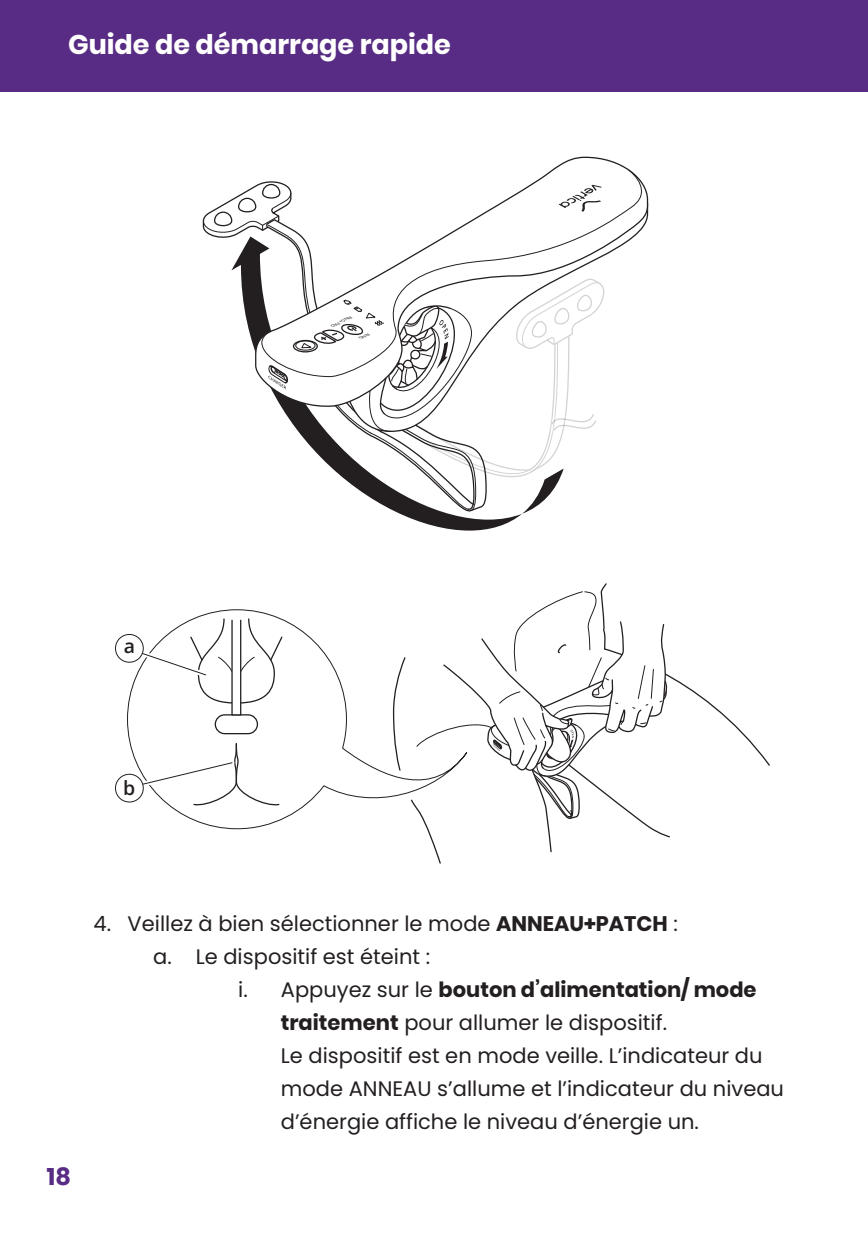
<style>
.page{position:relative;width:868px;height:1234px;background:#fff}
.page>*{position:absolute;margin:0;border:0;box-sizing:border-box;transform-origin:0 0}
.t1{font:700 27px "Poppins";color:#fff}
.t2{font:700 24px "Poppins";color:#582c84}
.t3{font:21px "Poppins";color:#231f20}
.t4{font:700 21px "Poppins";color:#231f20}
.t5{font:600 19.5px "Open Sans";color:#231f20}
.t6{font:italic 3.9px "Open Sans";color:#231f20;scale:1.15 1}
.s1{font-weight:700}
.s2{font-weight:400}
</style>
<div class="page">
<div style="left:0;top:0;width:867px;height:91px;background:#582c84"></div>
<svg style="left:405px;top:516px;width:114px;height:15px;fill:#231f20"></svg>
<svg style="left:539px;top:169px;width:107px;height:125px"></svg>
<svg style="left:202px;top:179px;width:402px;height:337px"></svg>
<svg style="left:427px;top:583px;width:343px;height:281px"></svg>
<svg style="left:127px;top:609px;width:340px;height:220px"></svg>
<svg style="left:123px;top:617px;width:160px;height:87px"></svg>
<div style="left:115px;top:634px;width:28px;height:28px;background:#fff;border-radius:50%"></div>
<div style="left:115px;top:634px;width:29px;height:28px;border:1px solid #231f20;border-radius:50%"></div>
<svg style="left:123px;top:742px;width:157px;height:64px"></svg>
<div style="left:115px;top:774px;width:28px;height:27px;background:#fff;border-radius:50%"></div>
<div style="left:115px;top:773px;width:29px;height:29px;border:1px solid #231f20;border-radius:50%"></div>
<p class="t1" style="left:68px;top:29px;width:384px">Guide de démarrage rapide</p>
<p class="t6" style="left:352px;top:319px;width:21px;rotate:153deg">RING+PAD</p>
<p class="t5" style="left:124px;top:632px;width:13px">a</p>
<p class="t5" style="left:123px;top:774px;width:14px">b</p>
<p class="t6" style="left:369px;top:336px;width:11px;rotate:153deg">RING</p>
<p class="t2" style="left:47px;top:1162px;width:26px">18</p>
<p class="t3" style="left:94px;top:910px;width:585px">4. Veillez à bien sélectionner le mode <span class="s1">ANNEAU+PATCH</span> :</p>
<p class="t3" style="left:153px;top:943px;width:278px">a. Le dispositif est éteint :</p>
<p class="t4" style="left:238px;top:976px;width:519px"><span class="s2">i. Appuyez sur le</span> bouton d’alimentation/ mode</p>
<p class="t3" style="left:281px;top:1009px;width:388px"><span class="s1">traitement</span> pour allumer le dispositif.</p>
<p class="t3" style="left:281px;top:1042px;width:483px">Le dispositif est en mode veille. L’indicateur du</p>
<p class="t3" style="left:281px;top:1075px;width:504px">mode ANNEAU s’allume et l’indicateur du niveau</p>
<p class="t3" style="left:281px;top:1108px;width:419px">d’énergie affiche le niveau d’énergie un.</p>
</div>
